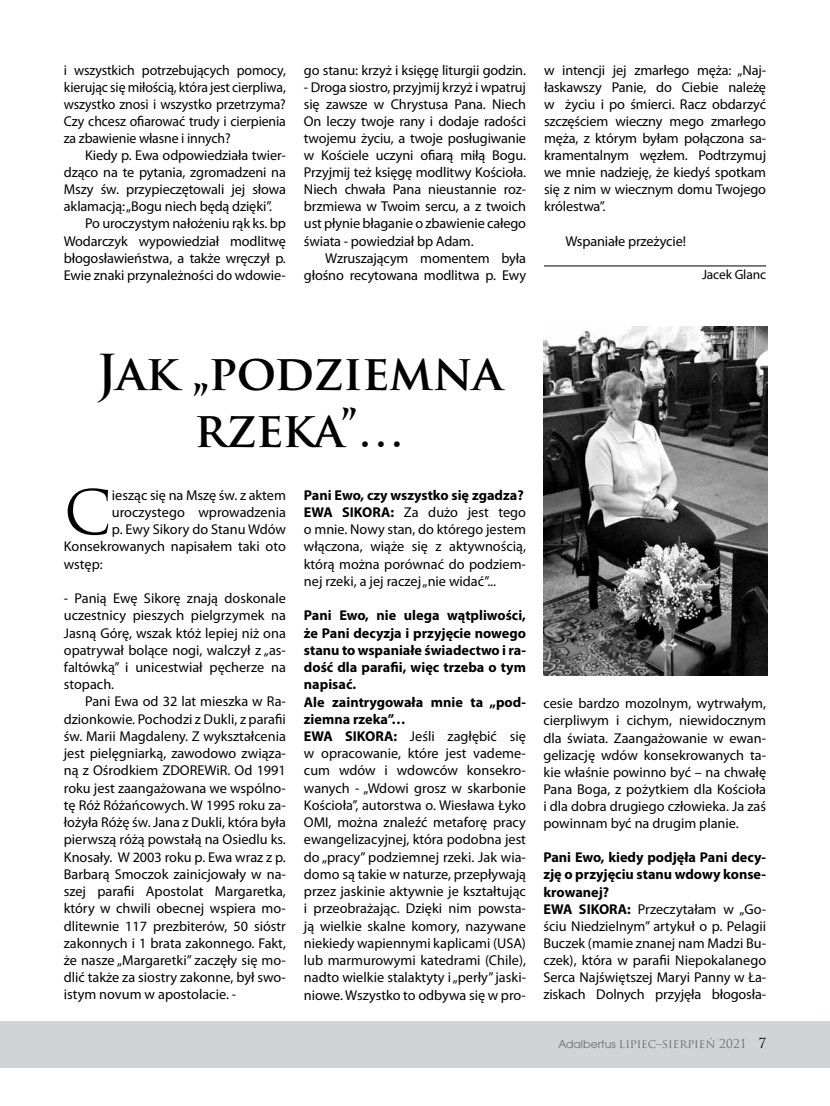
<style>
.page{position:relative;width:830px;height:1106px;background:#fff}
.page>*{position:absolute;margin:0;border:0;box-sizing:border-box;transform-origin:0 0}
.t1{font:59.7px "Trajan Pro";color:#000}
.t2{font:700 48.3px/57.9px "Trajan Pro";letter-spacing:-.01em;color:#000;text-align:center}
.t3{font:14.25px/17.2px "Myriad Pro";color:#000;text-align:justify}
.t4{font:13.5px "Myriad Pro";letter-spacing:-.01em;color:#000}
.t5{font:12px "Trajan Pro";color:#6d6e71}
.s1{font-weight:700}
.s2{font-family:"Avant Gar Got Itc TEE"}
.s3{font-size:13.5px;color:#000}
</style>
<div class="page">
<div style="left:0;top:1020px;width:829px;height:47px;background:#d1d3d4"></div>
<hr style="left:543px;top:266px;width:222px;height:1px;background:#000">
<img style="left:543px;top:326px;width:224px;height:349px">
<p class="t3" style="left:64px;top:61px;width:223px">i wszystkich potrzebujących pomocy, kierując się miłością, która jest cierpliwa, wszystko znosi i wszystko przetrzyma?<br>Czy chcesz ofiarować trudy i cierpienia za zbawienie własne i innych?</p>
<p class="t3" style="left:85px;top:146px;width:202px">Kiedy p. Ewa odpowiedziała twier-</p>
<p class="t3" style="left:64px;top:163px;width:223px">dząco na te pytania, zgromadzeni na</p>
<p class="t3" style="left:64px;top:181px;width:223px">Mszy św. przypieczętowali jej słowa</p>
<p class="t3" style="left:64px;top:198px;width:210px">aklamacją: „Bogu niech będą dzięki”.</p>
<p class="t3" style="left:85px;top:215px;width:202px">Po uroczystym nałożeniu rąk ks. bp</p>
<p class="t3" style="left:64px;top:232px;width:223px">Wodarczyk wypowiedział modlitwę</p>
<p class="t3" style="left:64px;top:249px;width:223px">błogosławieństwa, a także wręczył p.</p>
<p class="t3" style="left:64px;top:266px;width:223px">Ewie znaki przynależności do wdowie-</p>
<p class="t3" style="left:304px;top:61px;width:223px">go stanu: krzyż i księgę liturgii godzin.</p>
<p class="t3" style="left:304px;top:78px;width:223px">- Droga siostro, przyjmij krzyż i wpatruj się zawsze w Chrystusa Pana. Niech On leczy twoje rany i dodaje radości twojemu życiu, a twoje posługiwanie w Kościele uczyni ofiarą miłą Bogu.<br>Przyjmij też księgę modlitwy Kościoła.<br>Niech chwała Pana nieustannie roz&shy;brzmiewa w Twoim sercu, a z twoich ust płynie błaganie o zbawienie całego świata - powiedział bp Adam.</p>
<p class="t3" style="left:304px;top:249px;width:223px;text-align:right">Wzruszającym momentem była głośno recytowana modlitwa p. Ewy</p>
<p class="t3" style="left:543px;top:61px;width:223px">w intencji jej zmarłego męża: „Naj&shy;łaskawszy Panie, do Ciebie należę w życiu i po śmierci. Racz obdarzyć szczęściem wieczny mego zmarłego męża, z którym byłam połączona sa&shy;kramentalnym węzłem. Podtrzymuj we mnie nadzieję, że kiedyś spotkam się z nim w wiecznym domu Twojego królestwa”.</p>
<p class="t3" style="left:565px;top:232px;width:122px">Wspaniałe przeżycie!</p>
<p class="t4" style="left:701px;top:266px;width:66px">Jacek Glanc</p>
<h2 class="t2" style="left:97px;top:343px;width:407px">JAK „PODZIEMNA<br>RZEKA”…</h2>
<h1 class="t1" style="left:64px;top:474px;width:50px">C</h1>
<p class="t3" style="left:112px;top:486px;width:175px">iesząc się na Mszę św. z aktem</p>
<p class="t3" style="left:112px;top:503px;width:175px">uroczystego wprowadzenia</p>
<p class="t3" style="left:112px;top:520px;width:175px">p. Ewy Sikory do Stanu Wdów</p>
<p class="t3" style="left:64px;top:537px;width:223px">Konsekrowanych napisałem taki oto</p>
<p class="t3" style="left:64px;top:555px;width:40px">wstęp:</p>
<p class="t3" style="left:64px;top:589px;width:223px">- Panią Ewę Sikorę znają doskonale uczestnicy pieszych pielgrzymek na Jasną Górę, wszak któż lepiej niż ona opatrywał bolące nogi, walczył z „as&shy;faltówką” i unicestwiał pęcherze na stopach.</p>
<p class="t3" style="left:64px;top:693px;width:223px;text-indent:21px">Pani Ewa od 32 lat mieszka w Ra&shy;dzionkowie. Pochodzi z Dukli, z parafii św. Marii Magdaleny. Z wykształcenia jest pielęgniarką, zawodowo związa&shy;ną z Ośrodkiem ZDOREWiR. Od 1991 roku jest zaangażowana we wspólno&shy;tę Róż Różańcowych. W 1995 roku za&shy;łożyła Różę św. Jana z Dukli, która była pierwszą różą powstałą na Osiedlu ks.<br>Knosały. W 2003 roku p. Ewa wraz z p.<br>Barbarą Smoczok zainicjowały w na&shy;szej parafii Apostolat Margaretka, który w chwili obecnej wspiera mo&shy;dlitewnie 117 prezbiterów, 50 sióstr zakonnych i 1 brata zakonnego. Fakt, że nasze „Margaretki” zaczęły się mo&shy;dlić także za siostry zakonne, był swo&shy;istym novum w apostolacie. -</p>
<p class="t3" style="left:304px;top:486px;width:223px;text-align:left"><span class="s1">Pani Ewo, czy wszystko się zgadza?<br>EWA SIKORA:</span> Za dużo jest tego o mnie. Nowy stan, do którego jestem włączona, wiąże się z aktywnością, którą można porównać do podziem&shy;nej rzeki, a jej raczej „nie widać”...</p>
<p class="t3" style="left:304px;top:606px;width:223px;text-align:left"><span class="s1">Pani Ewo, nie ulega wątpliwości, że Pani decyzja i przyjęcie nowego stanu to wspaniałe świadectwo i ra&shy;dość dla parafii, więc trzeba o tym napisać.<br>Ale zaintrygowała mnie ta „pod&shy;ziemna rzeka”…<br>EWA SIKORA:</span> Jeśli zagłębić się w opracowanie, które jest vademe&shy;cum wdów i wdowców konsekro&shy;wanych - „Wdowi grosz w skarbonie Kościoła”, autorstwa o. Wiesława Łyko OMI, można znaleźć metaforę pracy ewangelizacyjnej, która podobna jest do „pracy” podziemnej rzeki. Jak wia&shy;domo są takie w naturze, przepływają przez jaskinie aktywnie je kształtując i przeobrażając. Dzięki nim powsta&shy;ją wielkie skalne komory, nazywane niekiedy wapiennymi kaplicami (USA) lub marmurowymi katedrami (Chile), nadto wielkie stalaktyty i „perły” jaski&shy;niowe. Wszystko to odbywa się w pro-</p>
<p class="t3" style="left:543px;top:694px;width:224px">cesie bardzo mozolnym, wytrwałym, cierpliwym i cichym, niewidocznym dla świata. Zaangażowanie w ewan&shy;gelizację wdów konsekrowanych ta&shy;kie właśnie powinno być – na chwałę Pana Boga, z pożytkiem dla Kościoła i dla dobra drugiego człowieka. Ja zaś powinnam być na drugim planie.</p>
<p class="t3" style="left:543px;top:848px;width:224px;text-align:left"><span class="s1">Pani Ewo, kiedy podjęła Pani decy&shy;zję o przyjęciu stanu wdowy konse&shy;krowanej?<br>EWA SIKORA:</span> Przeczytałam w „Go&shy;ściu Niedzielnym” artykuł o p. Pelagii<br>Buczek (mamie znanej nam Madzi Bu&shy;czek), która w parafii Niepokalanego<br>Serca Najświętszej Maryi Panny w Ła&shy;ziskach Dolnych przyjęła błogosła-</p>
<p class="t5" style="left:558px;top:1035px;width:209px"><span class="s2">Adalbertus</span> LIPIEC–SIERPIEŃ 2021 <span class="s3">7</span></p>
</div>
